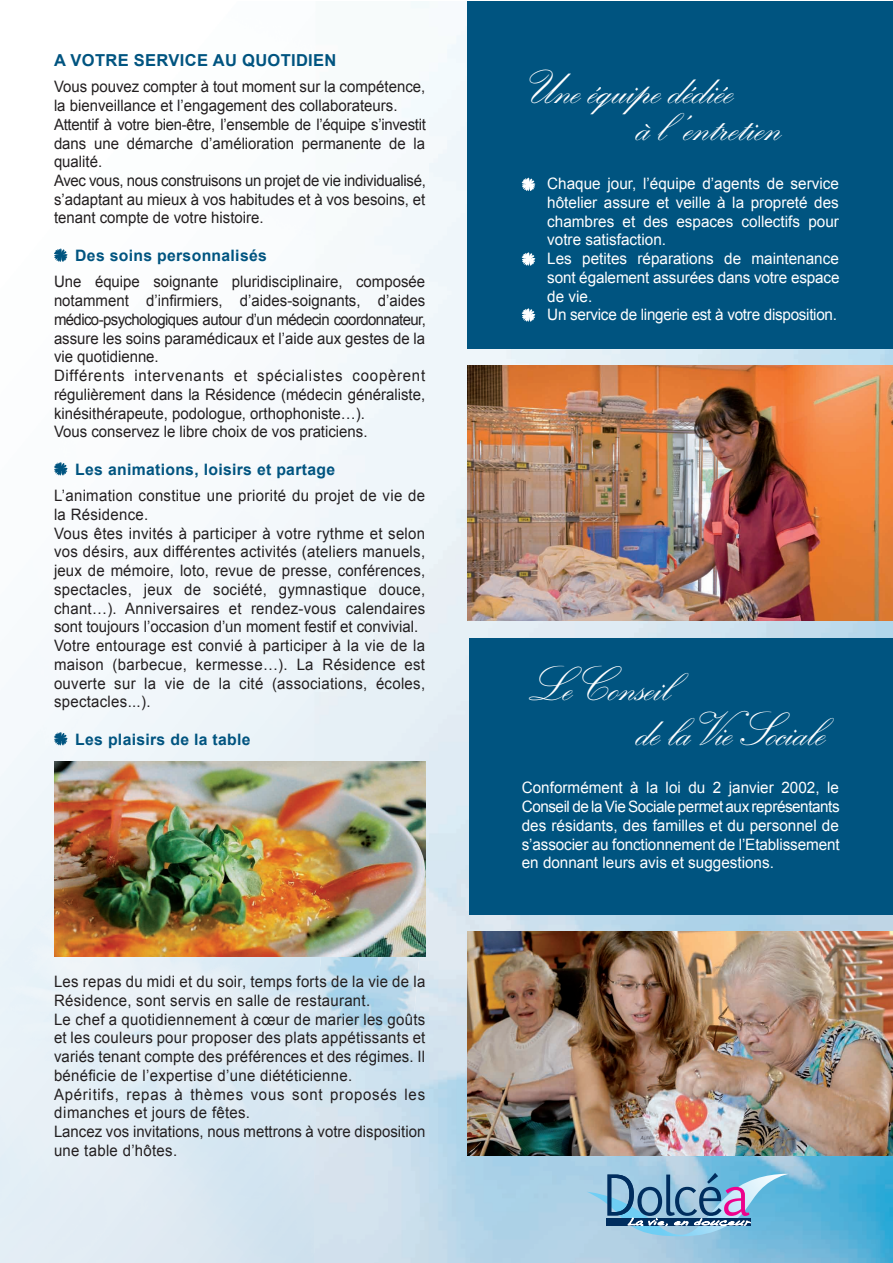
<style>
.page{position:relative;width:893px;height:1263px;background:#fff}
.page>*{position:absolute;margin:0;border:0;box-sizing:border-box;transform-origin:0 0}
.t1{font:700 48px/37.5px "Kuenstler Script Two";color:#fff;scale:.95 1}
.t2{font:700 16.5px "Arial";letter-spacing:.02em;color:#005480}
.t3{font:15.75px/18.8px "Arial";letter-spacing:.01em;color:#231f20;scale:.95 1}
.t4{font:15.75px/18.8px "Arial";color:#fff}
.t5{font:700 15.75px "Arial";letter-spacing:.02em;color:#005480}
</style>
<div class="page">
<img style="left:316px;top:1px;width:576px;height:1262px">
<img style="left:315px;top:957px;width:106px;height:77px">
<div style="left:468px;top:1px;width:424px;height:347px;background:#005480"></div>
<svg style="left:522px;top:252px;width:13px;height:14px"></svg>
<svg style="left:522px;top:177px;width:13px;height:14px"></svg>
<svg style="left:522px;top:308px;width:13px;height:14px"></svg>
<img style="left:468px;top:366px;width:424px;height:255px">
<div style="left:469px;top:638px;width:423px;height:276px;background:#005480"></div>
<img style="left:54px;top:761px;width:371px;height:196px">
<svg style="left:54px;top:462px;width:14px;height:14px"></svg>
<svg style="left:54px;top:731px;width:14px;height:15px"></svg>
<svg style="left:54px;top:248px;width:14px;height:14px"></svg>
<svg style="left:587px;top:1173px;width:202px;height:63px;background:#7daacb"></svg>
<img style="left:468px;top:931px;width:424px;height:224px">
<p class="t2" style="left:54px;top:51px;width:284px">A VOTRE SERVICE AU QUOTIDIEN</p>
<p class="t3" style="left:54px;top:77px;width:393px">Vous pouvez compter à tout moment sur la compétence, la bienveillance et l’engagement des collaborateurs.<br>Attentif à votre bien-être, l’ensemble de l’équipe s’investit dans une démarche d’amélioration permanente de la qualité.<br>Avec vous, nous construisons un projet de vie individualisé, s’adaptant au mieux à vos habitudes et à vos besoins, et tenant compte de votre histoire.</p>
<p class="t5" style="left:75px;top:247px;width:193px">Des soins personnalisés</p>
<p class="t3" style="left:54px;top:272px;width:393px">Une équipe soignante pluridisciplinaire, composée notamment d’infirmiers, d’aides-soignants, d’aides médico-psychologiques autour d’un médecin coordonnateur, assure les soins paramédicaux et l’aide aux gestes de la vie quotidienne.<br>Différents intervenants et spécialistes coopèrent régulièrement dans la Résidence (médecin généraliste, kinésithérapeute, podologue, orthophoniste…).<br>Vous conservez le libre choix de vos praticiens.</p>
<p class="t5" style="left:75px;top:461px;width:261px">Les animations, loisirs et partage</p>
<p class="t3" style="left:54px;top:486px;width:392px">L’animation constitue une priorité du projet de vie de la Résidence.<br>Vous êtes invités à participer à votre rythme et selon vos désirs, aux différentes activités (ateliers manuels, jeux de mémoire, loto, revue de presse, conférences, spectacles, jeux de société, gymnastique douce, chant…). Anniversaires et rendez-vous calendaires sont toujours l’occasion d’un moment festif et convivial.<br>Votre entourage est convié à participer à la vie de la maison (barbecue, kermesse…). La Résidence est ouverte sur la vie de la cité (associations, écoles, spectacles...).</p>
<p class="t5" style="left:75px;top:731px;width:177px">Les plaisirs de la table</p>
<p class="t3" style="left:54px;top:972px;width:392px">Les repas du midi et du soir, temps forts de la vie de la Résidence, sont servis en salle de restaurant.<br>Le chef a quotidiennement à cœur de marier les goûts et les couleurs pour proposer des plats appétissants et variés tenant compte des préférences et des régimes. Il bénéficie de l’expertise d’une diététicienne.<br>Apéritifs, repas à thèmes vous sont proposés les dimanches et jours de fêtes.<br>Lancez vos invitations, nous mettrons à votre disposition une table d’hôtes.</p>
<h1 class="t1" style="left:630px;top:70px;width:154px;text-indent:-108px">Une équipe dédiée<br>à l ’entretien</h1>
<p class="t4" style="left:547px;top:174px;width:294px">Chaque jour, l’équipe d’agents de service hôtelier assure et veille à la propreté des chambres et des espaces collectifs pour votre satisfaction.<br>Les petites réparations de maintenance sont également assurées dans votre espace de vie.<br>Un service de lingerie est à votre disposition.</p>
<h1 class="t1" style="left:630px;top:663px;width:201px;line-height:45px;text-indent:-108px">Le Conseil<br>de la Vie Sociale</h1>
<p class="t4" style="left:522px;top:778px;width:319px;text-align:justify">Conformément à la loi du 2 janvier 2002, le Conseil de la Vie Sociale permet aux représentants des résidants, des familles et du personnel de s’associer au fonctionnement de l’Etablissement en donnant leurs avis et suggestions.</p>
</div>
